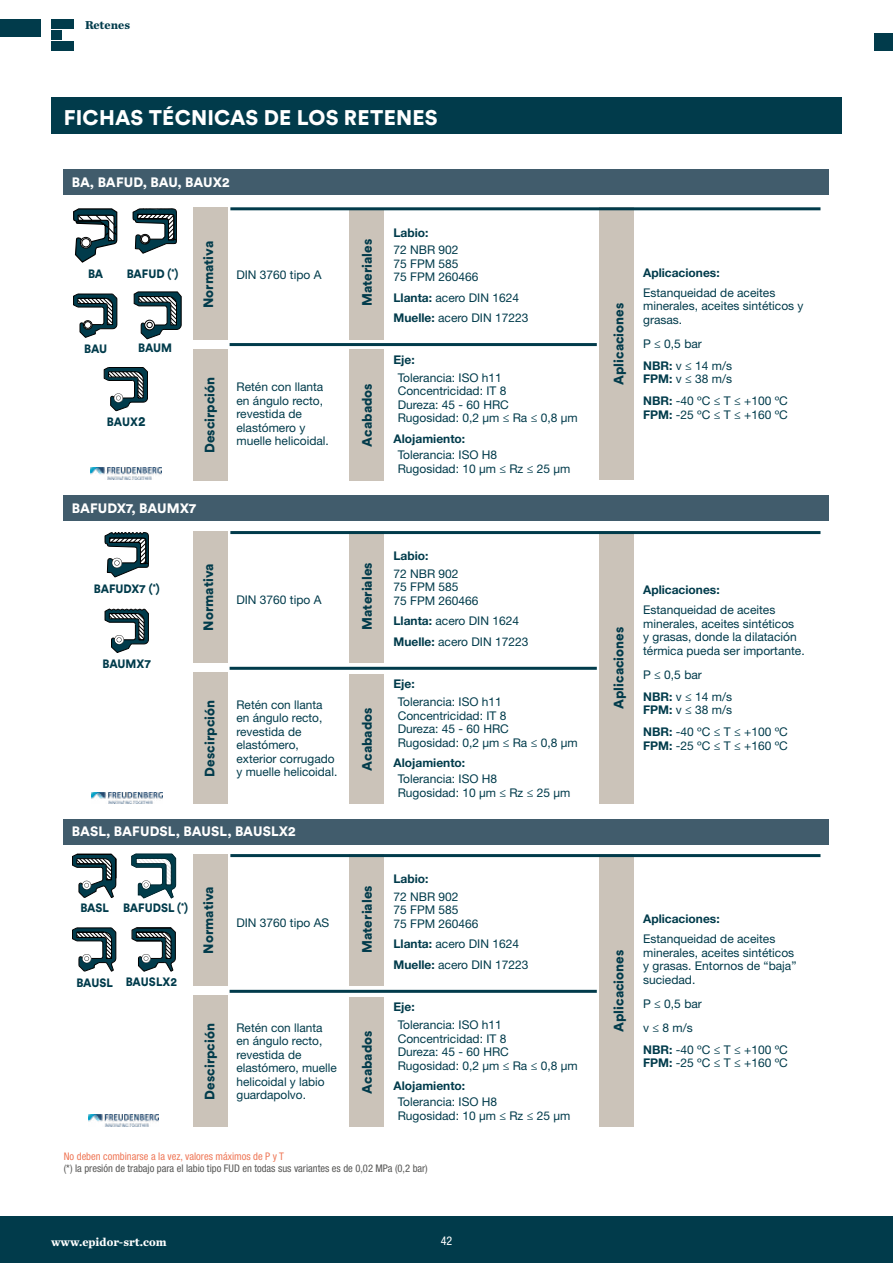
<style>
.page{position:relative;width:893px;height:1263px;background:#fff}
.page>*{position:absolute;margin:0;border:0;box-sizing:border-box;transform-origin:0 0}
.t1{font:900 21px "Circular Std";letter-spacing:.01em;color:#fff}
.t2{font:900 13.5px "Circular Std";color:#013b4b}
.t3{font:900 13.5px "Circular Std";letter-spacing:.005em;color:#fff}
.t4{font:12px/13.5px "Helvetica Neue LT Std";color:#013b4b}
.t5{font:700 12px "Helvetica Neue LT Std";color:#013b4b}
.t6{font:900 12px "Circular Std";color:#013b4b;scale:.95 1}
.t7{font:700 12px "Chronicle Text G1";color:#fff}
.t8{font:700 12px "Chronicle Text G1";color:#013b4b}
.t9{font:condensed 12px "Helvetica Neue LT Std";color:#fff}
.t10{font:condensed 10.5px "Helvetica Neue LT Std";color:#575756}
.t11{font:condensed 10.5px "Helvetica Neue LT Std";color:#ef7858}
.s1{font-size:13.5px}
.s2{font-weight:700}
</style>
<div class="page">
<div style="left:51px;top:19px;width:23px;height:10px;background:#013b4b"></div>
<div style="left:51px;top:30px;width:10px;height:10px;background:#013b4b"></div>
<div style="left:51px;top:41px;width:23px;height:10px;background:#013b4b"></div>
<div style="left:0;top:1216px;width:893px;height:47px;background:#013b4b"></div>
<div style="left:874px;top:34px;width:19px;height:17px;background:#013b4b"></div>
<div style="left:0;top:19px;width:41px;height:17px;background:#013b4b"></div>
<div style="left:64px;top:169px;width:765px;height:26px;background:#415c6c"></div>
<div style="left:64px;top:495px;width:765px;height:26px;background:#415c6c"></div>
<div style="left:64px;top:819px;width:765px;height:26px;background:#415c6c"></div>
<div style="left:600px;top:208px;width:34px;height:272px;background:#cbc3b9"></div>
<div style="left:600px;top:532px;width:34px;height:272px;background:#cbc3b9"></div>
<div style="left:600px;top:854px;width:34px;height:273px;background:#cbc3b9"></div>
<div style="left:51px;top:97px;width:791px;height:37px;background:#013b4b"></div>
<div style="left:193px;top:207px;width:34px;height:132px;background:#cbc3b9"></div>
<div style="left:193px;top:531px;width:34px;height:131px;background:#cbc3b9"></div>
<div style="left:193px;top:854px;width:34px;height:131px;background:#cbc3b9"></div>
<div style="left:349px;top:209px;width:34px;height:131px;background:#cbc3b9"></div>
<div style="left:349px;top:531px;width:34px;height:131px;background:#cbc3b9"></div>
<div style="left:349px;top:854px;width:34px;height:131px;background:#cbc3b9"></div>
<div style="left:193px;top:349px;width:34px;height:131px;background:#cbc3b9"></div>
<div style="left:193px;top:673px;width:34px;height:131px;background:#cbc3b9"></div>
<div style="left:193px;top:996px;width:34px;height:131px;background:#cbc3b9"></div>
<div style="left:349px;top:349px;width:34px;height:131px;background:#cbc3b9"></div>
<div style="left:349px;top:674px;width:34px;height:130px;background:#cbc3b9"></div>
<div style="left:349px;top:997px;width:34px;height:130px;background:#cbc3b9"></div>
<hr style="left:230px;top:343px;width:367px;height:3px;background:#013b4b">
<hr style="left:230px;top:667px;width:367px;height:3px;background:#013b4b">
<hr style="left:230px;top:990px;width:367px;height:3px;background:#013b4b">
<hr style="left:230px;top:207px;width:590px;height:3px;background:#013b4b">
<hr style="left:230px;top:531px;width:590px;height:3px;background:#013b4b">
<hr style="left:230px;top:854px;width:590px;height:3px;background:#013b4b">
<img style="left:90px;top:468px;width:71px;height:11px">
<img style="left:92px;top:792px;width:70px;height:12px">
<img style="left:88px;top:1114px;width:71px;height:12px">
<svg style="left:73px;top:208px;width:44px;height:55px"></svg>
<svg style="left:73px;top:294px;width:44px;height:44px"></svg>
<div style="left:84px;top:321px;width:7px;height:7px;border:1px solid #000;border-radius:50%"></div>
<svg style="left:133px;top:208px;width:44px;height:46px"></svg>
<svg style="left:104px;top:367px;width:44px;height:44px"></svg>
<svg style="left:105px;top:532px;width:44px;height:45px"></svg>
<svg style="left:105px;top:609px;width:44px;height:44px"></svg>
<svg style="left:72px;top:854px;width:44px;height:44px"></svg>
<svg style="left:72px;top:927px;width:44px;height:45px"></svg>
<svg style="left:131px;top:853px;width:45px;height:46px"></svg>
<svg style="left:132px;top:927px;width:44px;height:45px"></svg>
<svg style="left:134px;top:292px;width:47px;height:47px"></svg>
<p class="t8" style="left:85px;top:15px;width:47px">Retenes</p>
<h1 class="t1" style="left:64px;top:103px;width:376px">FICHAS TÉCNICAS DE LOS RETENES</h1>
<p class="t3" style="left:72px;top:173px;width:159px">BA, BAFUD, BAU, BAUX2</p>
<p class="t6" style="left:88px;top:266px;width:18px">BA</p>
<p class="t6" style="left:127px;top:266px;width:56px">BAFUD (<sup>*</sup>)</p>
<p class="t6" style="left:84px;top:341px;width:26px">BAU</p>
<p class="t6" style="left:138px;top:340px;width:37px">BAUM</p>
<p class="t2" style="left:199px;top:308px;width:69px;rotate:-90deg">Normativa</p>
<p class="t4" style="left:236px;top:268px;width:87px">DIN 3760 tipo A</p>
<p class="t6" style="left:107px;top:413px;width:42px">BAUX<span class="s1">2</span></p>
<p class="t2" style="left:201px;top:453px;width:78px;rotate:-90deg">Descirpción</p>
<p class="t4" style="left:236px;top:380px;width:94px">Retén con llanta en ángulo recto, revestida de elastómero y muelle helicoidal.</p>
<p class="t3" style="left:72px;top:499px;width:126px">BAFUDX7, BAUMX7</p>
<p class="t6" style="left:94px;top:581px;width:71px">BAFUDX7 (<sup>*</sup>)</p>
<p class="t6" style="left:103px;top:656px;width:53px">BAUMX7</p>
<p class="t2" style="left:199px;top:631px;width:69px;rotate:-90deg">Normativa</p>
<p class="t2" style="left:201px;top:776px;width:78px;rotate:-90deg">Descirpción</p>
<p class="t4" style="left:236px;top:593px;width:87px">DIN 3760 tipo A</p>
<p class="t4" style="left:236px;top:698px;width:102px">Retén con llanta en ángulo recto, revestida de elastómero, exterior corrugado y muelle helicoidal.</p>
<p class="t3" style="left:72px;top:822px;width:225px">BASL, BAFUDSL, BAUSL, BAUSLX2</p>
<p class="t6" style="left:80px;top:900px;width:32px">BASL</p>
<p class="t6" style="left:123px;top:900px;width:70px">BAFUDSL (<sup>*</sup>)</p>
<p class="t6" style="left:76px;top:974px;width:40px">BAUSL</p>
<p class="t6" style="left:126px;top:974px;width:56px">BAUSLX2</p>
<p class="t2" style="left:199px;top:954px;width:69px;rotate:-90deg">Normativa</p>
<p class="t2" style="left:201px;top:1099px;width:78px;rotate:-90deg">Descirpción</p>
<p class="t4" style="left:236px;top:916px;width:94px">DIN 3760 tipo AS</p>
<p class="t4" style="left:236px;top:1020px;width:102px">Retén con llanta en ángulo recto, revestida de elastómero, muelle helicoidal y labio guardapolvo.</p>
<p class="t2" style="left:358px;top:306px;width:69px;rotate:-90deg">Materiales</p>
<p class="t2" style="left:358px;top:446px;width:65px;rotate:-90deg">Acabados</p>
<p class="t5" style="left:393px;top:225px;width:37px">Labio:</p>
<p class="t4" style="left:393px;top:243px;width:87px">72 NBR 902<br>75 FPM 585<br>75 FPM 260466</p>
<p class="t4" style="left:393px;top:287px;width:136px;line-height:20.5px"><span class="s2">Llanta:</span> acero DIN 1624<br><span class="s2">Muelle:</span> acero DIN 17223</p>
<p class="t5" style="left:393px;top:352px;width:23px">Eje:</p>
<p class="t4" style="left:398px;top:371px;width:181px">Tolerancia: ISO h11<br>Concentricidad: IT 8<br>Dureza: 45 - 60 HRC<br>Rugosidad: 0,2 µm ≤ Ra ≤ 0,8 µm</p>
<p class="t5" style="left:393px;top:431px;width:73px">Alojamiento:</p>
<p class="t4" style="left:398px;top:448px;width:174px">Tolerancia: ISO H8<br>Rugosidad: 10 µm ≤ Rz ≤ 25 µm</p>
<p class="t2" style="left:358px;top:630px;width:69px;rotate:-90deg">Materiales</p>
<p class="t2" style="left:358px;top:771px;width:65px;rotate:-90deg">Acabados</p>
<p class="t5" style="left:393px;top:548px;width:37px">Labio:</p>
<p class="t4" style="left:393px;top:567px;width:87px">72 NBR 902<br>75 FPM 585<br>75 FPM 260466</p>
<p class="t4" style="left:393px;top:611px;width:136px;line-height:20.5px"><span class="s2">Llanta:</span> acero DIN 1624<br><span class="s2">Muelle:</span> acero DIN 17223</p>
<p class="t5" style="left:393px;top:677px;width:23px">Eje:</p>
<p class="t4" style="left:398px;top:695px;width:181px">Tolerancia: ISO h11<br>Concentricidad: IT 8<br>Dureza: 45 - 60 HRC<br>Rugosidad: 0,2 µm ≤ Ra ≤ 0,8 µm</p>
<p class="t5" style="left:393px;top:755px;width:73px">Alojamiento:</p>
<p class="t4" style="left:398px;top:772px;width:174px">Tolerancia: ISO H8<br>Rugosidad: 10 µm ≤ Rz ≤ 25 µm</p>
<p class="t2" style="left:358px;top:953px;width:69px;rotate:-90deg">Materiales</p>
<p class="t2" style="left:358px;top:1094px;width:65px;rotate:-90deg">Acabados</p>
<p class="t5" style="left:393px;top:871px;width:37px">Labio:</p>
<p class="t4" style="left:393px;top:890px;width:87px">72 NBR 902<br>75 FPM 585<br>75 FPM 260466</p>
<p class="t4" style="left:393px;top:934px;width:136px;line-height:20.5px"><span class="s2">Llanta:</span> acero DIN 1624<br><span class="s2">Muelle:</span> acero DIN 17223</p>
<p class="t5" style="left:393px;top:1000px;width:23px">Eje:</p>
<p class="t4" style="left:398px;top:1018px;width:181px">Tolerancia: ISO h11<br>Concentricidad: IT 8<br>Dureza: 45 - 60 HRC<br>Rugosidad: 0,2 µm ≤ Ra ≤ 0,8 µm</p>
<p class="t5" style="left:393px;top:1078px;width:73px">Alojamiento:</p>
<p class="t4" style="left:398px;top:1095px;width:174px">Tolerancia: ISO H8<br>Rugosidad: 10 µm ≤ Rz ≤ 25 µm</p>
<p class="t11" style="left:64px;top:1150px;width:222px">No deben combinarse a la vez, valores máximos de P y T</p>
<p class="t10" style="left:64px;top:1162px;width:366px">(*) la presión de trabajo para el labio tipo FUD en todas sus variantes es de 0,02 MPa (0,2 bar)</p>
<p class="t7" style="left:51px;top:1232px;width:117px">www.epidor-srt.com</p>
<p class="t9" style="left:441px;top:1234px;width:13px">42</p>
<p class="t2" style="left:610px;top:385px;width:84px;rotate:-90deg">Aplicaciones</p>
<p class="t5" style="left:643px;top:265px;width:78px">Aplicaciones:</p>
<p class="t4" style="left:643px;top:286px;width:162px">Estanqueidad de aceites minerales, aceites sintéticos y grasas.</p>
<p class="t4" style="left:643px;top:332px;width:90px;line-height:22px">P ≤ 0,5 bar<br><span class="s2">NBR:</span> v ≤ 14 m/s</p>
<p class="t4" style="left:643px;top:368px;width:146px;line-height:22px"><span class="s2">FPM:</span> v ≤ 38 m/s<br><span class="s2">NBR:</span> -40 ºC ≤ T ≤ +100 ºC</p>
<p class="t4" style="left:643px;top:408px;width:146px"><span class="s2">FPM:</span> -25 ºC ≤ T ≤ +160 ºC</p>
<p class="t2" style="left:610px;top:709px;width:84px;rotate:-90deg">Aplicaciones</p>
<p class="t5" style="left:643px;top:583px;width:78px">Aplicaciones:</p>
<p class="t4" style="left:643px;top:603px;width:163px">Estanqueidad de aceites minerales, aceites sintéticos<br>y grasas, donde la dilatación térmica pueda ser importante.</p>
<p class="t4" style="left:643px;top:663px;width:90px;line-height:22px">P ≤ 0,5 bar<br><span class="s2">NBR:</span> v ≤ 14 m/s</p>
<p class="t4" style="left:643px;top:699px;width:146px;line-height:22px"><span class="s2">FPM:</span> v ≤ 38 m/s<br><span class="s2">NBR:</span> -40 ºC ≤ T ≤ +100 ºC</p>
<p class="t4" style="left:643px;top:739px;width:146px"><span class="s2">FPM:</span> -25 ºC ≤ T ≤ +160 ºC</p>
<p class="t2" style="left:610px;top:1032px;width:84px;rotate:-90deg">Aplicaciones</p>
<p class="t5" style="left:643px;top:911px;width:78px">Aplicaciones:</p>
<p class="t4" style="left:643px;top:932px;width:155px">Estanqueidad de aceites minerales, aceites sintéticos y grasas. Entornos de “baja” suciedad.</p>
<p class="t4" style="left:643px;top:991px;width:60px;line-height:24px">P ≤ 0,5 bar v ≤ 8 m/s</p>
<p class="t4" style="left:643px;top:1042px;width:146px"><span class="s2">NBR:</span> -40 ºC ≤ T ≤ +100 ºC<br><span class="s2">FPM:</span> -25 ºC ≤ T ≤ +160 ºC</p>
</div>
